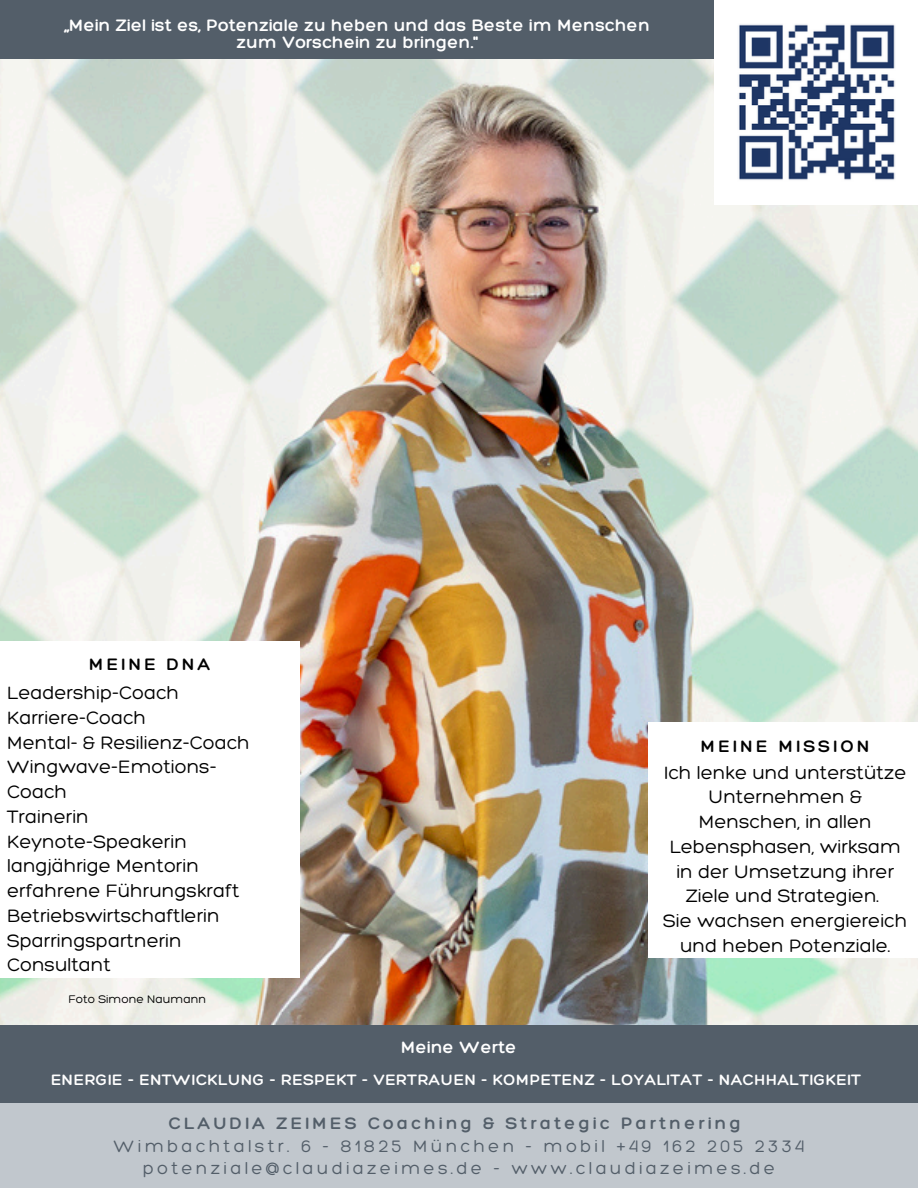
<style>
.page{position:relative;width:918px;height:1188px;background:#fff}
.page>*{position:absolute;margin:0;border:0;box-sizing:border-box;transform-origin:0 0}
.t1{font:300 19.5px/24.8px "Hero";color:#000;text-align:center}
.t2{font:300 18px/22.5px "Hero";letter-spacing:.18em;color:#535e69;text-align:center}
.t3{font:300 18px/16.8px "Hero";letter-spacing:.01em;color:#fff;text-align:center}
.t4{font:300 18px "Hero";letter-spacing:.18em;color:#000}
.t5{font:300 16.35px "Hero";letter-spacing:.03em;color:#fff}
.t6{font:300 12px "Hero";color:#000}
.s1{font-style:inherit}
</style>
<div class="page">
<img style="left:0;top:59px;width:918px;height:967px">
<div style="left:0;top:0;width:714px;height:59px;background:#535e69"></div>
<div style="left:648px;top:722px;width:270px;height:236px;background:#fff"></div>
<div style="left:0;top:1026px;width:918px;height:77px;background:#535e69"></div>
<div style="left:0;top:1103px;width:918px;height:85px;background:#c1c7cd"></div>
<div style="left:0;top:642px;width:300px;height:335px;background:#fff"></div>
<img style="left:714px;top:24px;width:204px;height:181px">
<h2 class="t3" style="left:64px;top:16px;width:587px">„Mein Ziel ist es, Potenziale zu heben und das Beste im Menschen zum Vorschein zu bringen."</h2>
<h2 class="t4" style="left:89px;top:653px;width:123px">MEINE DNA</h2>
<h1 class="t1" style="left:7px;top:680px;width:244px;text-align:left">Leadership-Coach<br>Karriere-Coach<br>Mental- &amp; Resilienz-Coach<br>Wingwave-Emotions-<br>Coach<br>Trainerin<br>Keynote-Speakerin langjährige Mentorin erfahrene Führungskraft<br>Betriebswirtschaftlerin<br>Sparringspartnerin<br>Consultant</h1>
<h3 class="t6" style="left:69px;top:991px;width:139px">Foto Simone Naumann</h3>
<h2 class="t3" style="left:401px;top:1038px;width:117px">Meine Werte</h2>
<h2 class="t4" style="left:701px;top:735px;width:170px">MEINE MISSION</h2>
<p class="t1" style="left:663px;top:759px;width:246px">Ich lenke und unterstütze<br>Unternehmen &amp;<br>Menschen, in allen<br>Lebensphasen, wirksam in der Umsetzung ihrer<br>Ziele und Strategien.<br>Sie wachsen energiereich und heben Potenziale.</p>
<h1 class="t5" style="left:51px;top:1069px;width:812px">ENERGIE - ENTWICKLUNG - RESPEKT - VERTRAUEN - KOMPETENZ - LOYALITÄT - NACHHALTIGKEIT</h1>
<p class="t2" style="left:114px;top:1112px;width:692px"><span class="s1">CLAUDIA ZEIMES Coaching &amp; Strategic Partnering<br></span>Wimbachtalstr. 6 - 81825 München - mobil +49 162 205 2334 potenziale@claudiazeimes.de - www.claudiazeimes.de</p>
</div>
